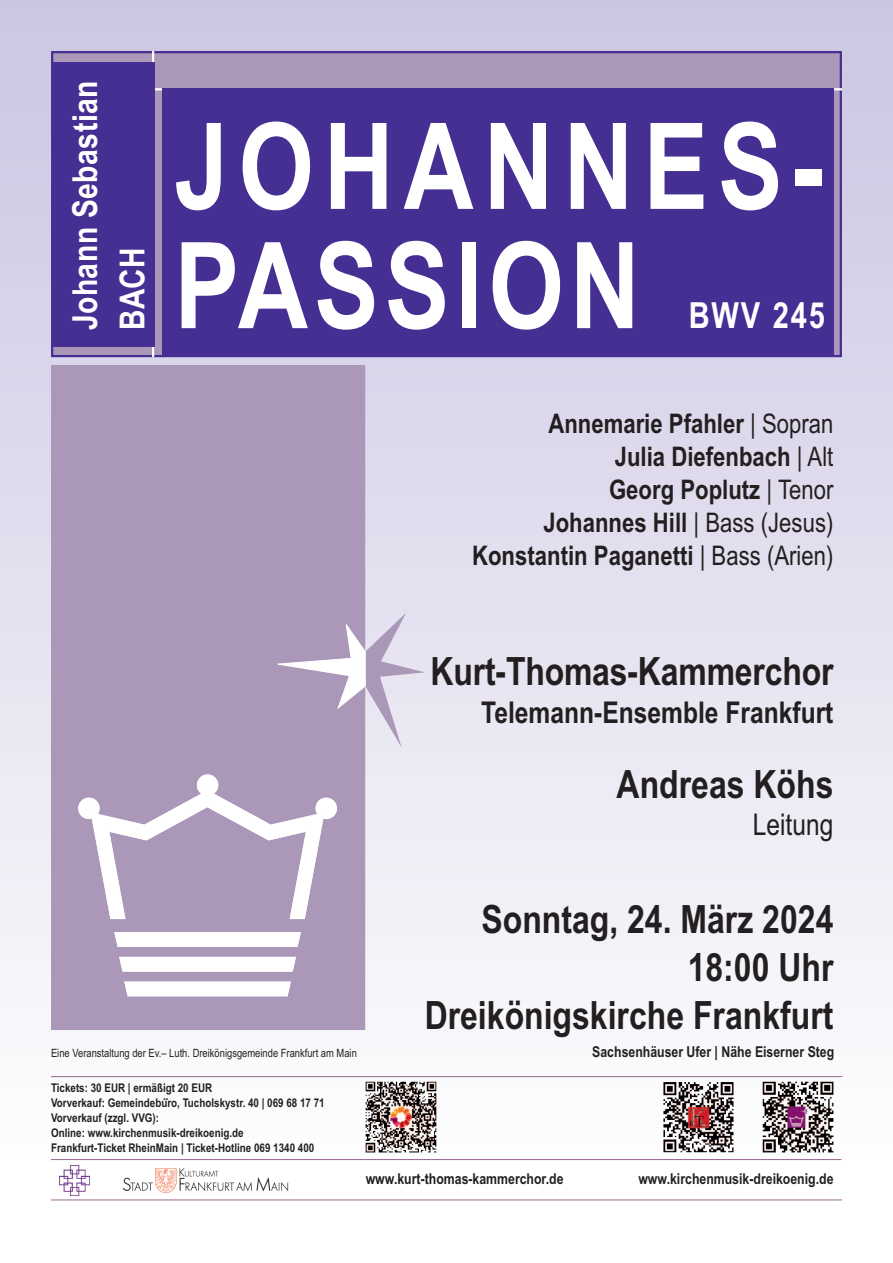
<style>
.page{position:relative;width:893px;height:1263px;background:#fff}
.page>*{position:absolute;margin:0;border:0;box-sizing:border-box;transform-origin:0 0}
.t1{font:700 120px/119.2px "Arial Narrow";letter-spacing:.085em;color:#fff}
.t2{font:700 39px/48px "Arial Narrow";color:#231f20;text-align:right}
.t3{font:700 36px "Arial Narrow";letter-spacing:.05em;color:#fff}
.t4{font:700 34.5px/47.5px "Arial Narrow";letter-spacing:.015em;color:#fff}
.t5{font:700 30px "Arial Narrow";color:#231f20}
.t6{font:30px "Arial Narrow";color:#231f20}
.t7{font:700 27px/33px "Arial Narrow";color:#231f20;text-align:right}
.t8{font:700 15px "Arial Narrow";color:#231f20}
.t9{font:700 12px/15px "Arial Narrow";color:#231f20}
.t10{font:11.4px "Arial Narrow";color:#231f20}
.s1{font-weight:400}
.s2{font-family:".Helvetica Neue Desk Interface"}
</style>
<div class="page">
<div style="left:0;top:0;width:893px;height:1164px;background:linear-gradient(to bottom,#cbc4e1,#fdfdfe)"></div>
<hr style="left:51px;top:1076px;width:791px;height:1px;background:#97688d">
<hr style="left:51px;top:1159px;width:790px;height:1px;background:#97688d">
<hr style="left:51px;top:1199px;width:791px;height:1px;background:#97688d">
<img style="left:60px;top:1165px;width:30px;height:30px">
<img style="left:122px;top:1163px;width:168px;height:30px">
<img style="left:763px;top:1082px;width:70px;height:70px">
<img style="left:663px;top:1082px;width:70px;height:70px">
<img style="left:366px;top:1082px;width:70px;height:70px">
<div style="left:51px;top:366px;width:314px;height:663px;background:#ab98b9"></div>
<svg style="left:124px;top:981px;width:167px;height:15px"></svg>
<svg style="left:119px;top:957px;width:177px;height:15px"></svg>
<svg style="left:114px;top:932px;width:187px;height:15px"></svg>
<svg style="left:78px;top:774px;width:259px;height:145px"></svg>
<svg style="left:271px;top:613px;width:154px;height:134px;background:#c4b7cf"></svg>
<div style="left:53px;top:53px;width:787px;height:302px;background:#ab98b9"></div>
<div style="left:51px;top:51px;width:791px;height:306px;border:2px solid #452f92"></div>
<hr style="left:152px;top:51px;width:2px;height:306px;background:#fff">
<hr style="left:153px;top:88px;width:689px;height:2px;background:#fff">
<div style="left:162px;top:88px;width:671px;height:268px;background:#452f92"></div>
<div style="left:53px;top:62px;width:102px;height:285px;background:#452f92"></div>
<h3 class="t4" style="left:62px;top:330px;width:251px;rotate:-90deg">Johann Sebastian<br>BACH</h3>
<h1 class="t1" style="left:174px;top:108px;width:652px">JOHANNES-<br>PASSION</h1>
<h3 class="t3" style="left:689px;top:295px;width:138px">BWV 245</h3>
<h3 class="t7" style="left:472px;top:407px;width:363px">Annemarie Pfahler <span class="s1">| Sopran<br></span>Julia Diefenbach <span class="s1">| Alt<br></span>Georg Poplutz <span class="s1">| Tenor<br></span>Johannes Hill <span class="s1">| Bass (Jesus)<br></span>Konstantin Paganetti <span class="s1">| Bass (Arien)</span></h3>
<h2 class="t2" style="left:431px;top:648px;width:404px">Kurt-Thomas-Kammerchor</h2>
<h3 class="t5" style="left:481px;top:695px;width:354px">Telemann-Ensemble Frankfurt</h3>
<h2 class="t2" style="left:617px;top:760px;width:218px">Andreas Köhs</h2>
<h3 class="t6" style="left:753px;top:807px;width:82px">Leitung</h3>
<h2 class="t2" style="left:425px;top:895px;width:410px">Sonntag, 24. März 2024<br>18:00 Uhr<br>Dreikönigskirche Frankfurt</h2>
<p class="t10" style="left:51px;top:1047px;width:307px">Eine Veranstaltung der Ev.– Luth. Dreikönigsgemeinde Frankfurt am Main</p>
<p class="t8" style="left:592px;top:1043px;width:244px">Sachsenhäuser Ufer | Nähe Eiserner Steg</p>
<p class="t9" style="left:51px;top:1081px;width:275px">Tickets: 30 EUR | ermäßigt 20 EUR<br>Vorverkauf: Gemeindebu<span class="s2">̈</span>ro, Tucholskystr. 40 | 069 68 17 71<br>Vorverkauf (zzgl. VVG):<br>Online: www.kirchenmusik-dreikoenig.de<br>Frankfurt-Ticket RheinMain | Ticket-Hotline 069 1340 400</p>
<p class="t8" style="left:366px;top:1170px;width:199px">www.kurt-thomas-kammerchor.de</p>
<p class="t8" style="left:638px;top:1170px;width:197px">www.kirchenmusik-dreikoenig.de</p>
</div>
